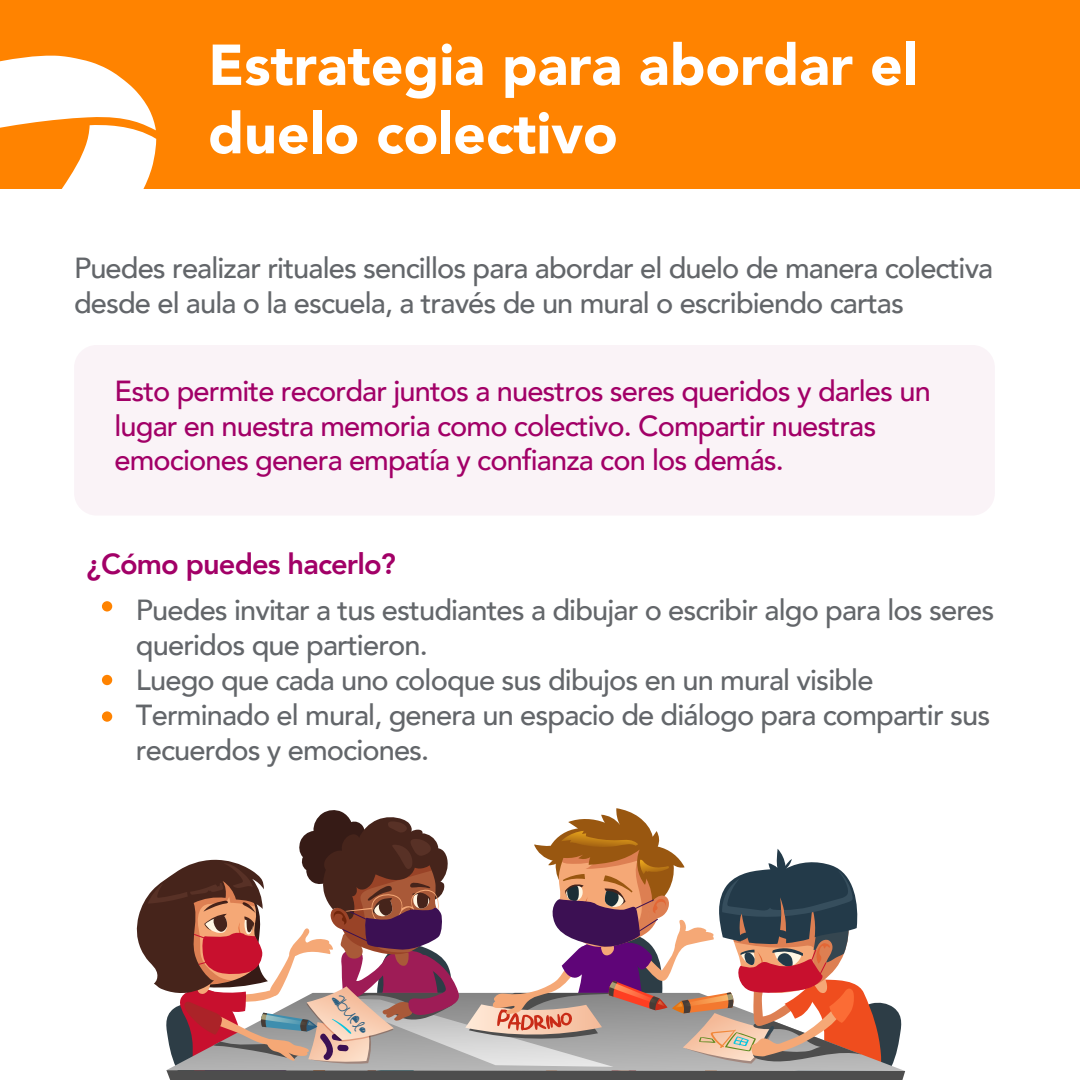
<style>
.page{position:relative;width:1080px;height:1080px;background:#fff}
.page>*{position:absolute;margin:0;border:0;box-sizing:border-box;transform-origin:0 0}
.t1{font:900 57px/68.4px "Avenir";color:#fff}
.t2{font:500 29px/34.8px "Avenir";letter-spacing:-.03em;color:#63666a}
.t3{font:500 29px/34.8px "Avenir";letter-spacing:-.03em;color:#a20067}
.t4{font:800 29px "Avenir";letter-spacing:-.03em;color:#a20067}
.t5{font:14.1px "Lovely Grooves";color:#295e81}
</style>
<div class="page">
<div style="left:0;top:0;width:1080px;height:189px;background:#ff8300"></div>
<svg style="left:0;top:55px;width:156px;height:134px"></svg>
<div style="left:74px;top:345px;width:921px;height:171px;background:#faf3f7;border-radius:23px"></div>
<div style="left:102px;top:601px;width:10px;height:11px;background:#ff8300;border-radius:50%"></div>
<div style="left:102px;top:675px;width:10px;height:10px;background:#ff8300;border-radius:50%"></div>
<div style="left:102px;top:711px;width:10px;height:11px;background:#ff8300;border-radius:50%"></div>
<svg style="left:136px;top:808px;width:769px;height:272px"></svg>
<h1 class="t1" style="left:208px;top:29px;width:711px">Estrategia para abordar el duelo colectivo</h1>
<p class="t2" style="left:74px;top:249px;width:921px">Puedes realizar rituales sencillos para abordar el duelo de manera colectiva desde el aula o la escuela, a través de un mural o escribiendo cartas</p>
<p class="t3" style="left:114px;top:372px;width:818px">Esto permite recordar juntos a nuestros seres queridos y darles un lugar en nuestra memoria como colectivo. Compartir nuestras emociones genera empatía y confianza con los demás.</p>
<p class="t4" style="left:87px;top:542px;width:311px">¿Cómo puedes hacerlo?</p>
<p class="t2" style="left:136px;top:591px;width:860px">Puedes invitar a tus estudiantes a dibujar o escribir algo para los seres queridos que partieron.<br>Luego que cada uno coloque sus dibujos en un mural visible Terminado el mural, genera un espacio de diálogo para compartir sus recuerdos y emociones.</p>
<p class="t5" style="left:341px;top:991px;width:49px;rotate:52deg">abuelo</p>
</div>
